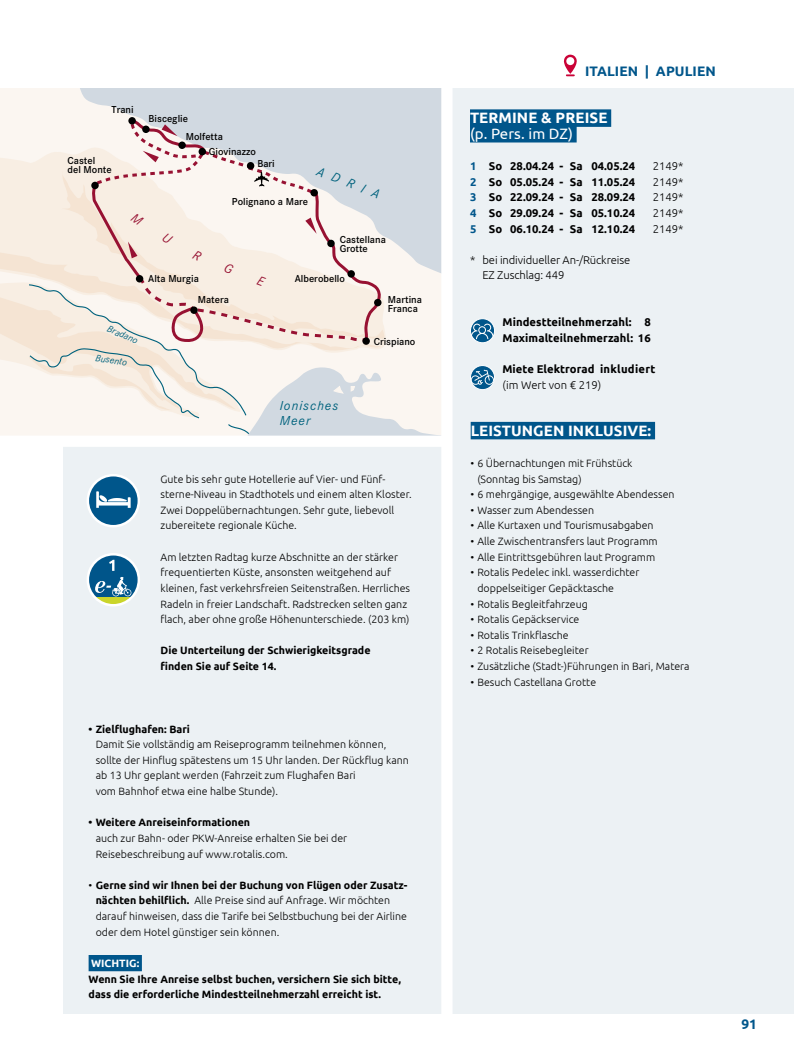
<style>
.page{position:relative;width:794px;height:1063px;background:#fff}
.page>*{position:absolute;margin:0;border:0;box-sizing:border-box;transform-origin:0 0}
.t1{font:700 15px "Ubuntu";letter-spacing:.005em;color:#fff}
.t2{font:15px "Ubuntu";letter-spacing:.005em;color:#fff}
.t3{font:700 13.75px "Ubuntu";letter-spacing:.01em;color:#00568b}
.t4{font:italic 13.5px/15px "Corporate S";letter-spacing:.075em;color:#00627d}
.t5{font:700 11.25px/15.6px "Ubuntu";letter-spacing:.005em;color:#000}
.t6{font:300 11.25px/15.6px "Ubuntu";letter-spacing:-.01em;color:#000}
.t7{font:300 10.62px/15.6px "Ubuntu";color:#000}
.t8{font:700 10.62px/15.6px "Ubuntu";color:#000}
.t9{font:700 10.62px "Ubuntu";color:#fff}
.t10{font:600 10.5px/9px "Corporate S";color:#000}
.t11{font:italic 9.88px "Corporate S";color:#00627d}
.s1{font-weight:700}
.s2{color:#00568b}
</style>
<div class="page">
<div style="left:64px;top:89px;width:730px;height:925px;background:#ecf1f4"></div>
<svg style="left:0;top:89px;width:441px;height:347px;fill:#d1d9e1"></svg>
<svg style="left:369px;top:189px;width:14px;height:154px"></svg>
<div style="left:374px;top:299px;width:7px;height:7px;background:#000;border-radius:50%"></div>
<svg style="left:563px;top:55px;width:14px;height:21px"></svg>
<div style="left:470px;top:109px;width:141px;height:18px;background:#00568b"></div>
<div style="left:470px;top:125px;width:106px;height:18px;background:#00568b"></div>
<div style="left:471px;top:422px;width:184px;height:17px;background:#00568b"></div>
<div style="left:441px;top:86px;width:11px;height:934px;background:#fff"></div>
<div style="left:0;top:436px;width:450px;height:11px;background:#fff"></div>
<div style="left:88px;top:475px;width:51px;height:51px;background:#00568b;border-radius:50%"></div>
<div style="left:87px;top:474px;width:53px;height:53px;border:2px solid #fff;border-radius:50%"></div>
<svg style="left:96px;top:491px;width:35px;height:17px"></svg>
<svg style="left:88px;top:556px;width:49px;height:48px"></svg>
<div style="left:87px;top:553px;width:53px;height:54px;border:2px solid #fff;border-radius:50%"></div>
<div style="left:89px;top:955px;width:53px;height:16px;background:#00568b"></div>
<svg style="left:470px;top:319px;width:24px;height:24px"></svg>
<div style="left:470px;top:318px;width:25px;height:25px;border:1px solid #fff;border-radius:50%"></div>
<svg style="left:471px;top:324px;width:22px;height:15px"></svg>
<svg style="left:470px;top:366px;width:24px;height:24px"></svg>
<div style="left:470px;top:365px;width:25px;height:25px;border:1px solid #fff;border-radius:50%"></div>
<svg style="left:471px;top:370px;width:23px;height:15px"></svg>
<svg style="left:0;top:117px;width:369px;height:318px"></svg>
<p class="t10" style="left:112px;top:105px;width:24px">Trani</p>
<p class="t10" style="left:68px;top:156px;width:46px">Castel<br>del Monte</p>
<p class="t10" style="left:149px;top:114px;width:41px">Bisceglie</p>
<p class="t10" style="left:186px;top:132px;width:39px">Molfetta</p>
<p class="t10" style="left:209px;top:146px;width:48px">Giovinazzo</p>
<p class="t10" style="left:257px;top:159px;width:19px">Bari</p>
<p class="t4" style="left:320px;top:164px;width:68px;rotate:21deg">ADRIA</p>
<p class="t10" style="left:232px;top:197px;width:78px">Polignano a Mare</p>
<p class="t11" style="left:110px;top:323px;width:34px;rotate:23deg">Bradano</p>
<p class="t11" style="left:96px;top:352px;width:33px;rotate:8deg">Busento</p>
<p class="t10" style="left:340px;top:235px;width:48px">Castellana<br>Grotte</p>
<p class="t10" style="left:148px;top:274px;width:52px">Alta Murgia</p>
<p class="t10" style="left:295px;top:274px;width:52px">Alberobello</p>
<p class="t10" style="left:198px;top:294px;width:33px">Matera</p>
<p class="t10" style="left:388px;top:294px;width:36px">Martina<br>Franca</p>
<p class="t10" style="left:374px;top:337px;width:43px">Crispiano</p>
<p class="t4" style="left:280px;top:398px;width:60px">Ionisches<br>Meer</p>
<p class="t7" style="left:160px;top:471px;width:253px">Gute bis sehr gute Hotellerie auf Vier- und Fünf&shy;sterne-Niveau in Stadthotels und einem alten Kloster.<br>Zwei Doppelübernachtungen. Sehr gute, liebevoll zubereitete regionale Küche.</p>
<p class="t7" style="left:160px;top:549px;width:251px">Am letzten Radtag kurze Abschnitte an der stärker frequentierten Küste, ansonsten weitgehend auf kleinen, fast verkehrsfreien Seitenstraßen. Herrliches Radeln in freier Landschaft. Radstrecken selten ganz flach, aber ohne große Höhenunterschiede. (203 km)</p>
<p class="t8" style="left:160px;top:643px;width:212px">Die Unterteilung der Schwierigkeitsgrade finden Sie auf Seite 14.</p>
<p class="t8" style="left:89px;top:721px;width:103px">• Zielflughafen: Bari</p>
<p class="t7" style="left:96px;top:736px;width:315px">Damit Sie vollständig am Reiseprogramm teilnehmen können, sollte der Hinflug spätestens um 15 Uhr landen. Der Rückflug kann ab 13 Uhr geplant werden (Fahrzeit zum Flughafen Bari<br>vom Bahnhof etwa eine halbe Stunde).</p>
<p class="t8" style="left:89px;top:815px;width:163px">• Weitere Anreiseinformationen</p>
<p class="t7" style="left:96px;top:830px;width:253px">auch zur Bahn- oder PKW-Anreise erhalten Sie bei der<br>Reisebeschreibung auf www.rotalis.com.</p>
<p class="t7" style="left:96px;top:877px;width:313px;text-indent:-7px">• <span class="s1">Gerne sind wir Ihnen bei der Buchung von Flügen oder Zusatz&shy;nächten behilflich.</span> Alle Preise sind auf Anfrage. Wir möchten darauf hinweisen, dass die Tarife bei Selbstbuchung bei der Airline oder dem Hotel günstiger sein können.</p>
<p class="t9" style="left:91px;top:957px;width:50px">WICHTIG:</p>
<p class="t8" style="left:89px;top:971px;width:314px">Wenn Sie Ihre Anreise selbst buchen, versichern Sie sich bitte, dass die erforderliche Mindestteilnehmerzahl erreicht ist.</p>
<p class="t3" style="left:585px;top:63px;width:132px">ITALIEN | APULIEN</p>
<h1 class="t1" style="left:470px;top:109px;width:139px">TERMINE &amp; PREISE</h1>
<h1 class="t2" style="left:470px;top:124px;width:104px">(p. Pers. im DZ)</h1>
<p class="t5" style="left:470px;top:158px;width:167px"><span class="s2">1</span> So 28.04.24 - Sa 04.05.24</p>
<p class="t6" style="left:653px;top:158px;width:32px">2149*</p>
<p class="t5" style="left:470px;top:174px;width:167px"><span class="s2">2</span> So 05.05.24 - Sa 11.05.24</p>
<p class="t6" style="left:653px;top:174px;width:32px">2149*</p>
<p class="t5" style="left:470px;top:189px;width:167px"><span class="s2">3</span> So 22.09.24 - Sa 28.09.24</p>
<p class="t6" style="left:653px;top:189px;width:32px">2149*</p>
<p class="t5" style="left:470px;top:205px;width:167px"><span class="s2">4</span> So 29.09.24 - Sa 05.10.24</p>
<p class="t6" style="left:653px;top:205px;width:32px">2149*</p>
<p class="t5" style="left:470px;top:221px;width:167px"><span class="s2">5</span> So 06.10.24 - Sa 12.10.24</p>
<p class="t6" style="left:653px;top:220px;width:32px">2149*</p>
<p class="t6" style="left:482px;top:252px;width:149px;text-indent:-12px">* bei individueller An-/Rückreise<br>EZ Zuschlag: 449</p>
<p class="t5" style="left:502px;top:314px;width:150px">Mindestteilnehmerzahl: 8<br>Maximalteilnehmerzahl: 16</p>
<p class="t5" style="left:502px;top:361px;width:154px">Miete Elektrorad inkludiert</p>
<p class="t6" style="left:502px;top:377px;width:100px">(im Wert von € 219)</p>
<h1 class="t1" style="left:471px;top:421px;width:182px">LEISTUNGEN INKLUSIVE:</h1>
<p class="t7" style="left:477px;top:455px;width:157px;text-indent:-7px">• 6 Übernachtungen mit Frühstück (Sonntag bis Samstag)</p>
<p class="t7" style="left:470px;top:486px;width:206px">• 6 mehrgängige, ausgewählte Abendessen</p>
<p class="t7" style="left:470px;top:502px;width:125px">• Wasser zum Abendessen</p>
<p class="t7" style="left:470px;top:518px;width:185px">• Alle Kurtaxen und Tourismusabgaben</p>
<p class="t7" style="left:470px;top:533px;width:189px">• Alle Zwischentransfers laut Programm</p>
<p class="t7" style="left:470px;top:549px;width:186px">• Alle Eintrittsgebühren laut Programm</p>
<p class="t7" style="left:477px;top:564px;width:163px;text-indent:-7px">• Rotalis Pedelec inkl. wasserdichter doppelseitiger Gepäcktasche</p>
<p class="t7" style="left:470px;top:596px;width:119px">• Rotalis Begleitfahrzeug</p>
<p class="t7" style="left:470px;top:611px;width:111px">• Rotalis Gepäckservice</p>
<p class="t7" style="left:470px;top:627px;width:100px">• Rotalis Trinkflasche</p>
<p class="t7" style="left:470px;top:643px;width:120px">• 2 Rotalis Reisebegleiter</p>
<p class="t7" style="left:470px;top:658px;width:221px">• Zusätzliche (Stadt-)Führungen in Bari, Matera</p>
<p class="t7" style="left:470px;top:674px;width:127px">• Besuch Castellana Grotte</p>
<p class="t3" style="left:741px;top:1016px;width:17px">91</p>
</div>
